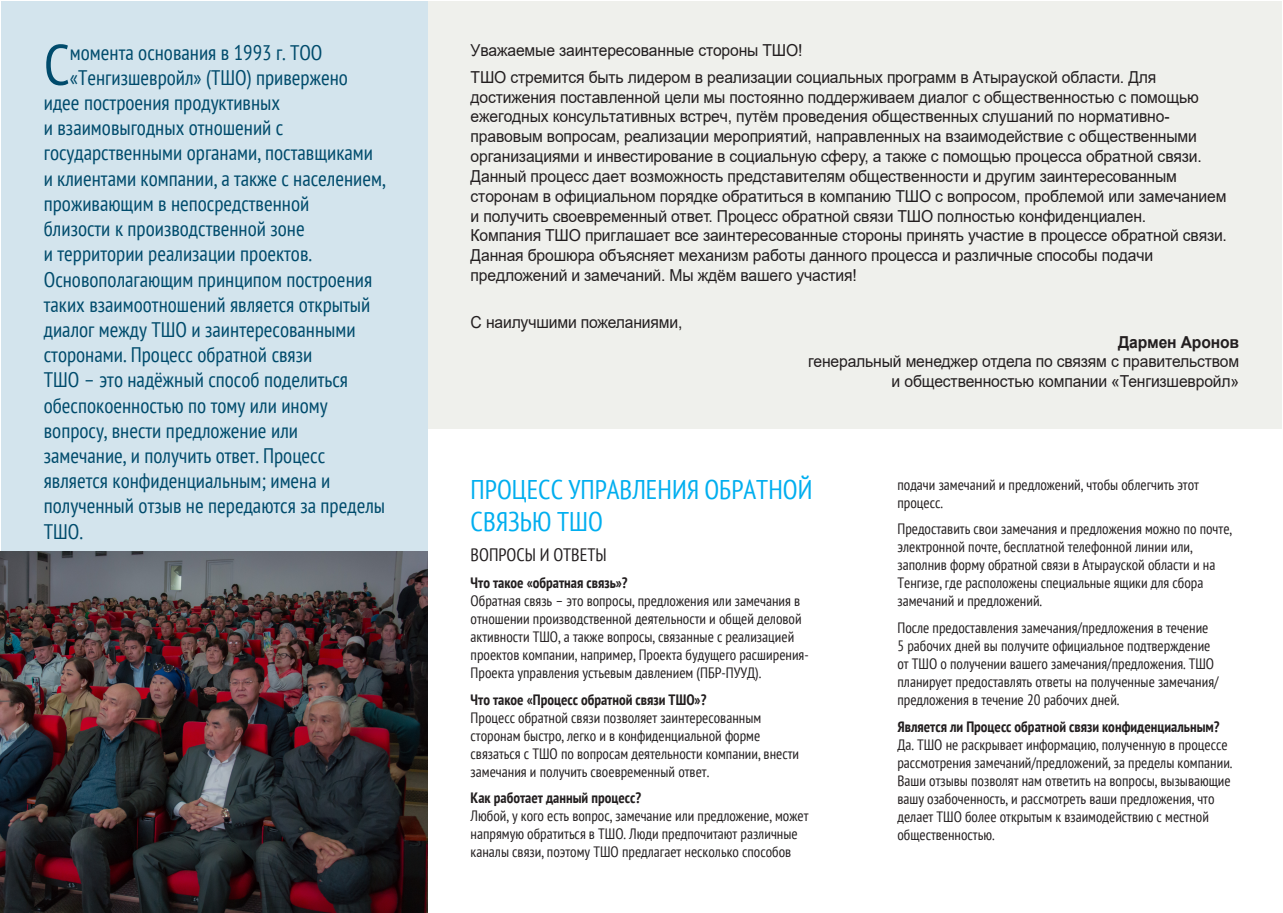
<style>
.page{position:relative;width:1283px;height:913px;background:#fff}
.page>*{position:absolute;margin:0;border:0;box-sizing:border-box;transform-origin:0 0}
.Title_5{font:condensed 57px "PT Sans";color:#004b6c}
.Title_5-2{font:condensed 27px/32.4px "PT Sans";color:#00aeef}
.Title_5-3{font:condensed 21px "PT Sans";color:#004b6c}
.Title_5-4{font:condensed 18px "PT Sans";color:#231f20}
.subtext{font:16.5px/19.8px "Arial";letter-spacing:-.01em;color:#231f20;scale:.95 1}
.Title_6{font:condensed 15px/18px "PT Sans";color:#231f20}
.Title_5-5{font:condensed 15px/18px "PT Sans";color:#231f20}
.s1{font-style:inherit}
.s2{font-weight:700}
.s3{font-family:"PT Sans Narrow";font-stretch:normal}
</style>
<div class="page">
<div style="left:1px;top:1px;width:427px;height:617px;background:#d3e4ed"></div>
<div style="left:428px;top:1px;width:853px;height:427px;background:#eff0ec"></div>
<img style="left:0;top:552px;width:428px;height:360px">
<p class="Title_5" style="left:44px;top:28px;width:28px">С</p>
<p class="Title_5-3" style="left:70px;top:39px;width:254px">момента основания в 1993 г. ТОО</p>
<p class="Title_5-3" style="left:70px;top:64px;width:279px">«Тенгизшевройл» (ТШО) привержено</p>
<p class="Title_5-3" style="left:44px;top:89px;width:238px">идее построения продуктивных</p>
<p class="Title_5-3" style="left:44px;top:114px;width:241px">и взаимовыгодных отношений с</p>
<p class="Title_5-3" style="left:44px;top:139px;width:331px">государственными органами, поставщиками</p>
<p class="Title_5-3" style="left:44px;top:165px;width:343px">и клиентами компании, а также с населением,</p>
<p class="Title_5-3" style="left:44px;top:190px;width:267px">проживающим в непосредственной</p>
<p class="Title_5-3" style="left:44px;top:215px;width:262px">близости к производственной зоне</p>
<p class="Title_5-3" style="left:44px;top:240px;width:269px">и территории реализации проектов.</p>
<p class="Title_5-3" style="left:44px;top:265px;width:330px">Основополагающим принципом построения</p>
<p class="Title_5-3" style="left:44px;top:291px;width:328px">таких взаимоотношений является открытый</p>
<p class="Title_5-3" style="left:44px;top:316px;width:313px">диалог между ТШО и заинтересованными</p>
<p class="Title_5-3" style="left:44px;top:341px;width:270px">сторонами. Процесс обратной связи</p>
<p class="Title_5-3" style="left:44px;top:366px;width:306px">ТШО – это надёжный способ поделиться</p>
<p class="Title_5-3" style="left:44px;top:391px;width:285px">обеспокоенностью по тому или иному</p>
<p class="Title_5-3" style="left:44px;top:417px;width:256px">вопросу, внести предложение или</p>
<p class="Title_5-3" style="left:44px;top:442px;width:283px">замечание, и получить ответ. Процесс</p>
<p class="Title_5-3" style="left:44px;top:467px;width:288px">является конфиденциальным; имена и</p>
<p class="Title_5-3" style="left:44px;top:492px;width:343px">полученный отзыв не передаются за пределы</p>
<p class="Title_5-3" style="left:44px;top:517px;width:40px">ТШО.</p>
<p class="subtext" style="left:470px;top:36px;width:723px;line-height:27px">Уважаемые заинтересованные стороны ТШО!<br>ТШО стремится быть лидером в реализации социальных программ в Атырауской област<span class="s1">и</span>. Для</p>
<p class="subtext" style="left:470px;top:87px;width:797px">достижения поставленной цели мы постоянно поддерживаем диалог с общественностью с помощью <span class="s1">ежегодных консультативных встреч</span>, путём проведения общественных слушаний по нормативно&shy;правовым вопросам, реализации мероприятий, направленных на взаимодействие с общественными организациями и инвестирование в социальную сферу, а также с помощью процесса обратной связи.<br>Данный процесс дает возможность представителям общественности и другим заинтересованным сторонам в официальном порядке обратиться в компанию ТШО с вопросом, проблемой или замечанием и получить своевременный ответ. Процесс обратной связи ТШО полностью конфиденциален.<br>Компания ТШО приглашает все заинтересованные стороны принять участие в процессе обратной связи.<br>Данная брошюра объясняет механизм работы данного процесса и различные способы подачи предложений и замечаний. Мы ждём вашего участия!</p>
<p class="subtext" style="left:470px;top:312px;width:224px">С наилучшими пожеланиями,</p>
<p class="subtext" style="left:808px;top:332px;width:455px;text-align:right"><span class="s2">Дармен Аронов<br></span>генеральный менеджер отдела по связям с правительством и общественностью компании «Тенгизшевройл»</p>
<p class="Title_5-2" style="left:470px;top:472px;width:343px">ПРОЦЕСС УПРАВЛЕНИЯ ОБРАТНОЙ<br>СВЯЗЬЮ ТШО</p>
<p class="Title_5-4" style="left:470px;top:543px;width:138px">ВОПРОСЫ И ОТВЕТЫ</p>
<p class="Title_6" style="left:470px;top:573px;width:340px"><span class="s2">Что такое «обратная связь»?<br></span>Обратная связь – это вопросы, предложения или замечания в отношении производственной деятельности и общей деловой активности ТШО, а также вопросы, связанные с реализацией проектов компании, например, Проекта будущего расширения-Проекта управления устьевым давлением (ПБР-ПУУД).</p>
<p class="Title_5-5" style="left:470px;top:689px;width:330px"><span class="s2">Что такое «Процесс обратной связи ТШО»?<br></span>Процесс обратной связи позволяет заинтересованным сторонам быстро, легко и в конфиденциальной форме связаться с ТШО по вопросам деятельности компании, внести замечания и получить своевременный ответ.</p>
<p class="Title_6" style="left:470px;top:788px;width:339px"><span class="s2">Как работает данный процесс?<br></span>Любой, у кого есть вопрос, замечание или предложение, может напрямую обратиться в ТШО. Люди предпочитают различные каналы связи, поэтому ТШО предлагает несколько способов</p>
<p class="Title_6" style="left:897px;top:475px;width:303px">подачи замечаний и предложений, чтобы облегчить этот процесс.</p>
<p class="Title_6" style="left:897px;top:519px;width:336px">Предоставить свои замечания и предложения можно по почте, электронной почте, <span class="s3">бесплатной телефонной линии</span> или, заполнив форму обратной связи в Атырауской област<span class="s3">и</span> и на Тенгизе, где расположены специальные ящики для сбора замечаний и предложений.</p>
<p class="Title_6" style="left:897px;top:618px;width:323px">После предоставления замечания/предложения в течение 5 рабочих дней вы получите официальное подтверждение от ТШО о получении вашего замечания/предложения. ТШО планирует предоставлять ответы на полученные замечания/ предложения в течение 20 рабочих дней.</p>
<p class="Title_6" style="left:897px;top:716px;width:336px"><span class="s2">Является ли Процесс обратной связи конфиденциальным?<br></span>Да. ТШО не раскрывает информацию, полученную в процессе рассмотрения замечаний/предложений, за пределы компании.<br>Ваши отзывы позволят нам ответить на вопросы, вызывающие вашу озабоченность, и рассмотреть ваши предложения, что делает ТШО более открытым к взаимодействию с местной общественностью.</p>
</div>
